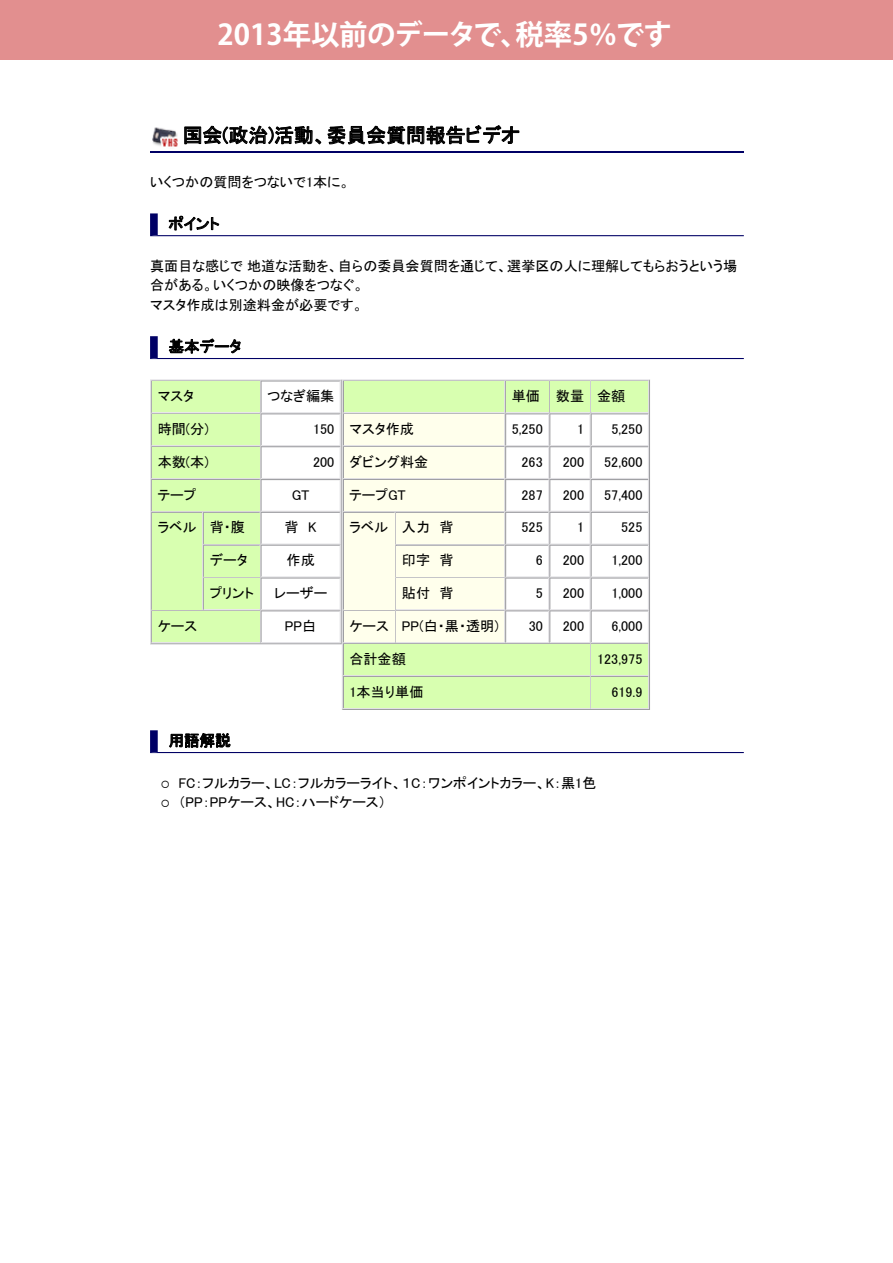
<style>
.page{position:relative;width:893px;height:1263px;background:#fff}
.page>*{position:absolute;margin:0;border:0;box-sizing:border-box;transform-origin:0 0}
.t1{font:700 28.5px "Koz Go Pro";letter-spacing:-.01em;color:#fff}
.t2{font:19.8px "MS P Gothic";color:#000}
.t3{font:15.45px "MS P Gothic";color:#000}
.t4{font:14.1px/19.8px "MS P Gothic";color:#000}
</style>
<div class="page">
<img style="left:150px;top:127px;width:28px;height:25px">
<hr style="left:150px;top:152px;width:594px;height:1px;background:#000065">
<svg style="left:184px;top:126px;width:137px;height:26px"></svg>
<svg style="left:327px;top:125px;width:192px;height:20px"></svg>
<svg style="left:150px;top:213px;width:594px;height:23px"></svg>
<svg style="left:150px;top:336px;width:594px;height:23px"></svg>
<svg style="left:150px;top:730px;width:594px;height:23px"></svg>
<svg style="left:151px;top:380px;width:498px;height:329px"></svg>
<div style="left:592px;top:677px;width:56px;height:31px;background:#d8ffb0"></div>
<div style="left:0;top:0;width:893px;height:60px;background:#e28f8f"></div>
<h1 class="t1" style="left:218px;top:16px;width:456px">2013年以前のデータで、税率5％です</h1>
<h2 class="t2" style="left:183px;top:125px;width:339px">国会(政治)活動、委員会質問報告ビデオ</h2>
<p class="t4" style="left:150px;top:172px;width:201px">いくつかの質問をつないで1本に。</p>
<p class="t3" style="left:169px;top:216px;width:52px">ポイント</p>
<p class="t4" style="left:150px;top:256px;width:588px">真面目な感じで 地道な活動を、自らの委員会質問を通じて、選挙区の人に理解してもらおうという場合がある。いくつかの映像をつなぐ。<br>マスタ作成は別途料金が必要です。</p>
<p class="t3" style="left:169px;top:339px;width:74px">基本データ</p>
<p class="t4" style="left:158px;top:386px;width:38px">マスタ</p>
<p class="t4" style="left:267px;top:386px;width:69px">つなぎ編集</p>
<p class="t4" style="left:158px;top:419px;width:52px">時間(分)</p>
<p class="t4" style="left:313px;top:419px;width:23px">150</p>
<p class="t4" style="left:158px;top:452px;width:52px">本数(本)</p>
<p class="t4" style="left:313px;top:452px;width:23px">200</p>
<p class="t4" style="left:158px;top:485px;width:40px">テープ</p>
<p class="t4" style="left:292px;top:485px;width:19px">GT</p>
<p class="t4" style="left:158px;top:518px;width:89px">ラベル 背・腹</p>
<p class="t4" style="left:285px;top:518px;width:33px">背 K</p>
<p class="t4" style="left:210px;top:550px;width:39px">データ</p>
<p class="t4" style="left:286px;top:550px;width:30px">作成</p>
<p class="t4" style="left:210px;top:583px;width:46px">プリント</p>
<p class="t4" style="left:274px;top:583px;width:55px">レーザー</p>
<p class="t4" style="left:158px;top:616px;width:41px">ケース</p>
<p class="t4" style="left:285px;top:616px;width:33px">PP白</p>
<p class="t4" style="left:512px;top:386px;width:115px">単価 数量 金額</p>
<p class="t4" style="left:349px;top:419px;width:66px">マスタ作成</p>
<p class="t4" style="left:512px;top:419px;width:33px">5,250</p>
<p class="t4" style="left:577px;top:419px;width:9px">1</p>
<p class="t4" style="left:611px;top:419px;width:33px">5,250</p>
<p class="t4" style="left:349px;top:452px;width:80px">ダビング料金</p>
<p class="t4" style="left:521px;top:452px;width:23px">263</p>
<p class="t4" style="left:563px;top:452px;width:23px">200</p>
<p class="t4" style="left:604px;top:452px;width:40px">52,600</p>
<p class="t4" style="left:349px;top:485px;width:58px">テープGT</p>
<p class="t4" style="left:521px;top:485px;width:23px">287</p>
<p class="t4" style="left:563px;top:485px;width:23px">200</p>
<p class="t4" style="left:604px;top:485px;width:40px">57,400</p>
<p class="t4" style="left:349px;top:518px;width:106px">ラベル 入力 背</p>
<p class="t4" style="left:521px;top:518px;width:23px">525</p>
<p class="t4" style="left:577px;top:518px;width:9px">1</p>
<p class="t4" style="left:621px;top:518px;width:23px">525</p>
<p class="t4" style="left:402px;top:550px;width:53px">印字 背</p>
<p class="t4" style="left:536px;top:550px;width:9px">6</p>
<p class="t4" style="left:563px;top:550px;width:23px">200</p>
<p class="t4" style="left:611px;top:550px;width:33px">1,200</p>
<p class="t4" style="left:402px;top:583px;width:53px">貼付 背</p>
<p class="t4" style="left:536px;top:583px;width:9px">5</p>
<p class="t4" style="left:563px;top:583px;width:23px">200</p>
<p class="t4" style="left:611px;top:583px;width:33px">1,000</p>
<p class="t4" style="left:349px;top:616px;width:151px">ケース PP(白・黒・透明)</p>
<p class="t4" style="left:529px;top:616px;width:16px">30</p>
<p class="t4" style="left:563px;top:616px;width:23px">200</p>
<p class="t4" style="left:611px;top:616px;width:33px">6,000</p>
<p class="t4" style="left:349px;top:649px;width:58px">合計金額</p>
<p class="t4" style="left:597px;top:649px;width:47px">123,975</p>
<p class="t4" style="left:349px;top:682px;width:75px">1本当り単価</p>
<p class="t4" style="left:611px;top:682px;width:33px">619.9</p>
<p class="t3" style="left:169px;top:733px;width:64px">用語解説</p>
<p class="t4" style="left:161px;top:773px;width:437px">○ FC：フルカラー、LC：フルカラーライト、１C：ワンポイントカラー、K：黒1色</p>
<p class="t4" style="left:161px;top:792px;width:226px">○ （PP：PPケース、HC：ハードケース）</p>
</div>
